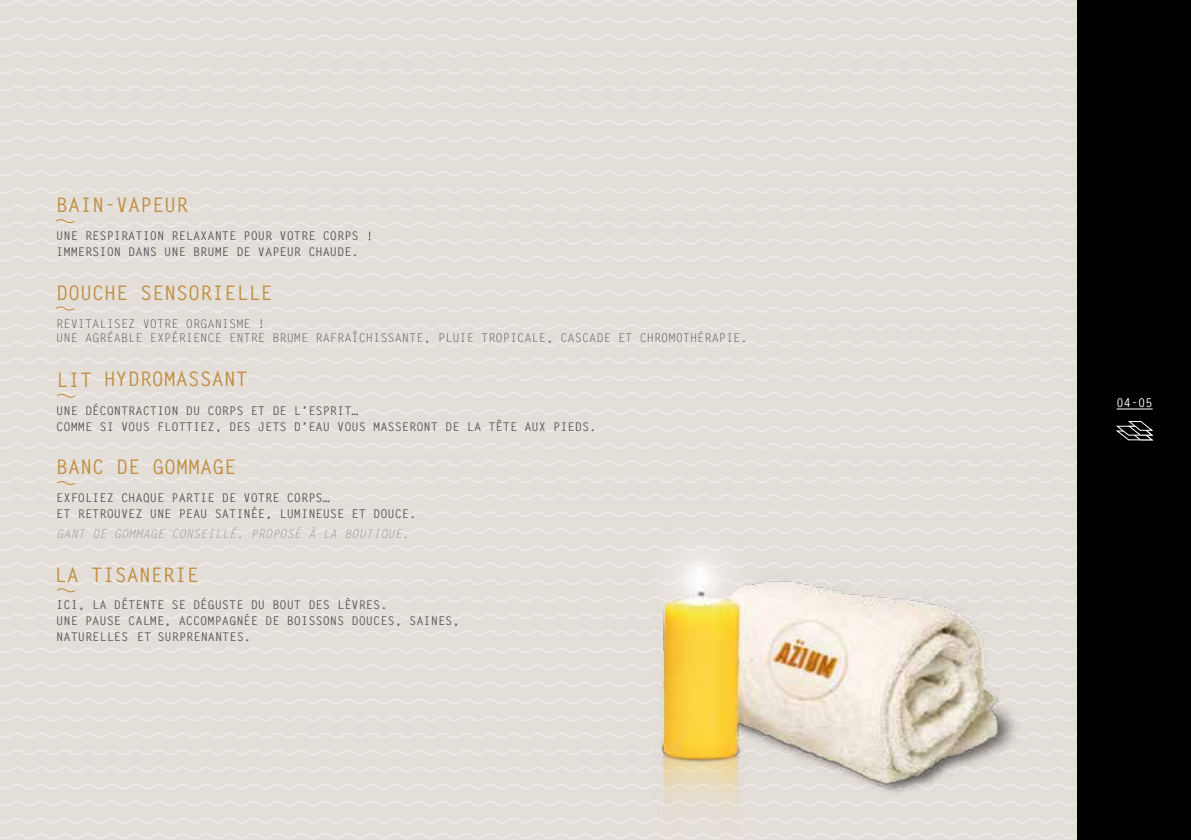
<style>
.page{position:relative;width:1191px;height:840px;background:#fff}
.page>*{position:absolute;margin:0;border:0;box-sizing:border-box;transform-origin:0 0}
.t1{font:700 20px "Letter Gothic Std";color:#bf8e42}
.t2{font:700 12px/16px "Letter Gothic Std";color:#58595b}
.t3{font:12px/14.4px "Letter Gothic Std";color:#575759}
.t4{font:italic 12px "Letter Gothic Std";color:#95979a}
.t5{font:700 12px "Letter Gothic Std";color:#fff}
</style>
<div class="page">
<div style="left:0;top:0;width:1190px;height:839px;background:#e4ded8"></div>
<svg style="left:1px;top:1px;width:1076px;height:5px"></svg>
<svg style="left:1px;top:18px;width:1076px;height:5px"></svg>
<svg style="left:1px;top:35px;width:1076px;height:5px"></svg>
<svg style="left:1px;top:52px;width:1076px;height:5px"></svg>
<svg style="left:1px;top:69px;width:1076px;height:5px"></svg>
<svg style="left:1px;top:86px;width:1076px;height:5px"></svg>
<svg style="left:1px;top:103px;width:1076px;height:5px"></svg>
<svg style="left:1px;top:120px;width:1076px;height:5px"></svg>
<svg style="left:1px;top:137px;width:1076px;height:5px"></svg>
<svg style="left:1px;top:154px;width:1076px;height:5px"></svg>
<svg style="left:1px;top:171px;width:1076px;height:5px"></svg>
<svg style="left:1px;top:188px;width:1076px;height:5px"></svg>
<svg style="left:1px;top:205px;width:1076px;height:5px"></svg>
<svg style="left:1px;top:256px;width:1076px;height:5px"></svg>
<svg style="left:1px;top:273px;width:1076px;height:5px"></svg>
<svg style="left:1px;top:290px;width:1076px;height:5px"></svg>
<svg style="left:1px;top:324px;width:1076px;height:6px"></svg>
<svg style="left:1px;top:341px;width:1076px;height:6px"></svg>
<svg style="left:1px;top:358px;width:1076px;height:6px"></svg>
<svg style="left:1px;top:375px;width:1076px;height:6px"></svg>
<svg style="left:1px;top:460px;width:364px;height:6px"></svg>
<svg style="left:1px;top:511px;width:364px;height:6px"></svg>
<svg style="left:1px;top:528px;width:364px;height:6px"></svg>
<svg style="left:1px;top:546px;width:364px;height:5px"></svg>
<svg style="left:1px;top:563px;width:364px;height:5px"></svg>
<svg style="left:1px;top:614px;width:364px;height:5px"></svg>
<svg style="left:1px;top:631px;width:364px;height:5px"></svg>
<svg style="left:1px;top:648px;width:364px;height:5px"></svg>
<svg style="left:1px;top:665px;width:364px;height:5px"></svg>
<svg style="left:1px;top:682px;width:364px;height:5px"></svg>
<svg style="left:1px;top:699px;width:364px;height:5px"></svg>
<svg style="left:1px;top:716px;width:364px;height:5px"></svg>
<svg style="left:1px;top:733px;width:364px;height:5px"></svg>
<svg style="left:1px;top:750px;width:364px;height:5px"></svg>
<svg style="left:1px;top:767px;width:364px;height:5px"></svg>
<svg style="left:1px;top:784px;width:364px;height:5px"></svg>
<svg style="left:1px;top:801px;width:364px;height:5px"></svg>
<svg style="left:1px;top:818px;width:364px;height:20px"></svg>
<div style="left:1077px;top:0;width:114px;height:839px;background:#000"></div>
<svg style="left:1px;top:219px;width:1076px;height:25px"></svg>
<svg style="left:1px;top:306px;width:1076px;height:7px"></svg>
<svg style="left:1px;top:392px;width:1076px;height:6px"></svg>
<svg style="left:1px;top:580px;width:364px;height:22px"></svg>
<svg style="left:1px;top:477px;width:364px;height:23px"></svg>
<img style="left:0;top:288px;width:1px;height:551px">
<img style="left:0;top:0;width:1px;height:288px">
<img style="left:365px;top:460px;width:712px;height:379px">
<svg style="left:0;top:406px;width:1154px;height:45px"></svg>
<h1 class="t1" style="left:56px;top:193px;width:133px">BAIN-VAPEUR</h1>
<p class="t2" style="left:56px;top:228px;width:304px">UNE RESPIRATION RELAXANTE POUR VOTRE CORPS<br>IMMERSION DANS UNE BRUME DE VAPEUR CHAUDE.</p>
<h1 class="t1" style="left:56px;top:280px;width:217px">DOUCHE SENSORIELLE</h1>
<p class="t3" style="left:56px;top:316px;width:693px">REVITALISEZ VOTRE ORGANISME !<br>UNE AGRÉABLE EXPÉRIENCE ENTRE BRUME RAFRAÎCHISSANTE, PLUIE TROPICALE, CASCADE ET CHROMOTHÉRAPIE.</p>
<h1 class="t1" style="left:56px;top:367px;width:37px">LIT</h1>
<p class="t2" style="left:56px;top:402px;width:541px">UNE DÉCONTRACTION DU CORPS ET DE L’ESPRIT…<br>COMME SI VOUS FLOTTIEZ, DES JETS D’EAU VOUS MASSERONT DE LA TÊTE AUX PIEDS.</p>
<h1 class="t1" style="left:104px;top:366px;width:145px">HYDROMASSANT</h1>
<h1 class="t1" style="left:56px;top:454px;width:181px">BANC DE GOMMAGE</h1>
<p class="t2" style="left:56px;top:489px;width:362px">EXFOLIEZ CHAQUE PARTIE DE VOTRE CORPS…<br>ET RETROUVEZ UNE PEAU SATINÉE, LUMINEUSE ET DOUCE.</p>
<p class="t4" style="left:56px;top:526px;width:354px">GANT DE GOMMAGE CONSEILLÉ. PROPOSÉ À LA BOUTIQUE.</p>
<h1 class="t1" style="left:55px;top:562px;width:145px">LA TISANERIE</h1>
<p class="t2" style="left:56px;top:597px;width:405px">ICI, LA DÉTENTE SE DÉGUSTE DU BOUT DES LÈVRES.<br>UNE PAUSE CALME, ACCOMPAGNÉE DE BOISSONS DOUCES, SAINES,<br>NATURELLES ET SURPRENANTES.</p>
<p class="t5" style="left:1116px;top:395px;width:37px">04-05</p>
</div>
